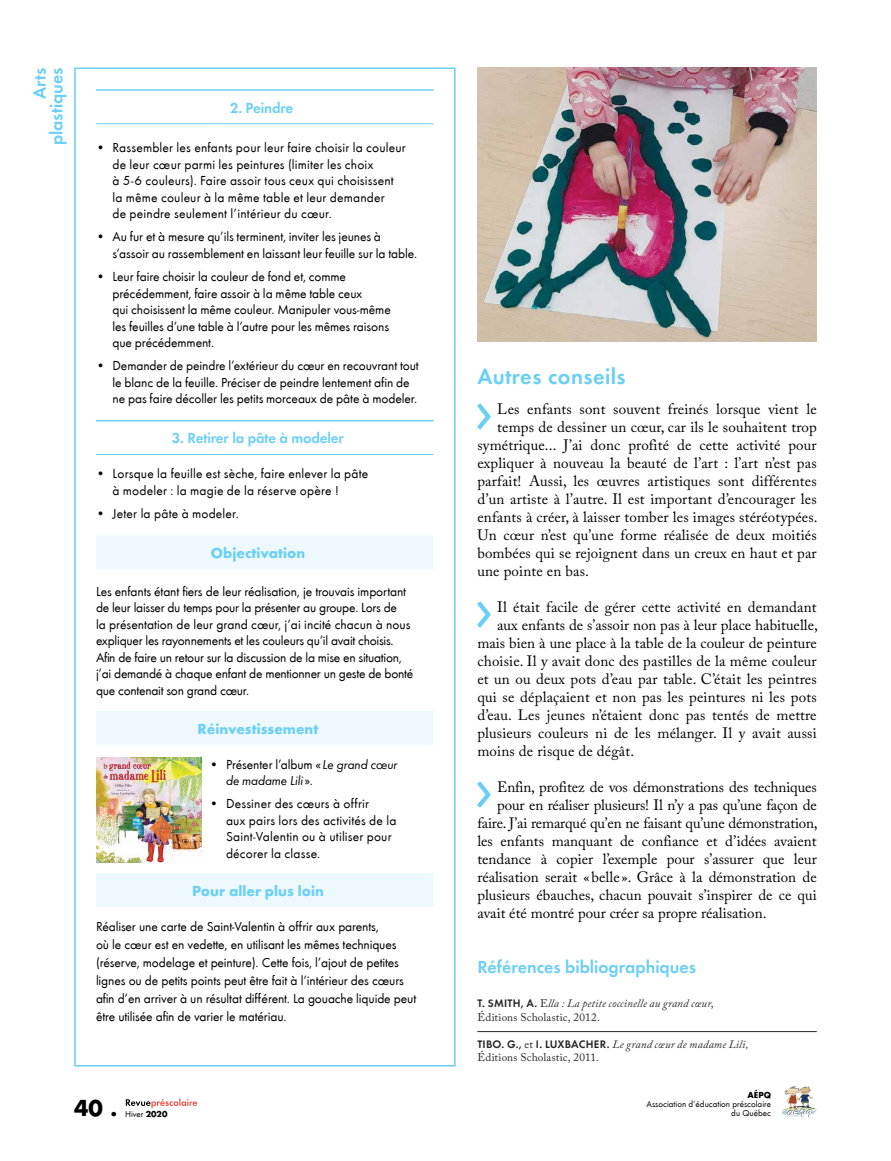
<style>
.page{position:relative;width:891px;height:1161px;background:#fff}
.page>*{position:absolute;margin:0;border:0;box-sizing:border-box;transform-origin:0 0}
.t1{font:72px "Futura Round";color:#6acff6}
.t2{font:700 24px "Futura Round";color:#000}
.t3{font:600 22.5px "Futura Round";letter-spacing:.02em;color:#6acff6}
.t4{font:600 18px/16.5px "Futura Round";color:#6acff6;text-align:right}
.t5{font:15px "Adobe Caslon Pro";letter-spacing:.01em;color:#000}
.t6{font:15px "Adobe Caslon Pro";letter-spacing:-.01em;color:#000}
.t7{font:700 15px "Futura Round";color:#6acff6}
.t8{font:600 15px "Futura Round";letter-spacing:-.01em;color:#6acff6}
.t9{font:13.5px/16.5px "Futura Round";letter-spacing:-.01em;color:#000}
.t10{font:13.5px/16.5px "Futura Round";letter-spacing:.01em;color:#000}
.t11{font:13.5px/16.5px "Futura Round";letter-spacing:.015em;color:#000}
.t12{font:italic 13.5px/16.5px "Futura Round";letter-spacing:-.01em;color:#000}
.t13{font:11.25px/13.5px "Adobe Caslon Pro";letter-spacing:.015em;color:#292829}
.t14{font:italic 11.25px/13.5px "Adobe Caslon Pro";letter-spacing:.015em;color:#292829}
.t15{font:9px/9px "Futura Round";color:#000;text-align:right}
.t16{font:700 9px "Futura Round";color:#000}
.s1{font-style:normal}
.s2{font-size:22.5px}
.s3{font-weight:700}
.s4{font-family:"Futura Round";font-weight:600;font-style:normal}
.s5{font-family:"Futura Round";font-weight:600}
.s6{font-style:italic}
</style>
<div class="page">
<svg style="left:96px;top:536px;width:337px;height:371px"></svg>
<hr style="left:96px;top:123px;width:114px;height:1px;background:#6acff6">
<hr style="left:210px;top:123px;width:224px;height:1px;background:#6acff6">
<hr style="left:96px;top:454px;width:114px;height:1px;background:#6acff6">
<hr style="left:210px;top:454px;width:224px;height:1px;background:#6acff6">
<hr style="left:96px;top:420px;width:114px;height:2px;background:#6acff6">
<hr style="left:210px;top:420px;width:224px;height:2px;background:#6acff6">
<hr style="left:96px;top:89px;width:114px;height:2px;background:#6acff6">
<hr style="left:210px;top:89px;width:224px;height:2px;background:#6acff6">
<div style="left:74px;top:68px;width:382px;height:998px;border:2px solid #6acff6"></div>
<img style="left:477px;top:67px;width:340px;height:275px">
<img style="left:96px;top:757px;width:105px;height:106px">
<hr style="left:477px;top:1031px;width:340px;height:1px;background:#292829">
<svg style="left:126px;top:1098px;width:71px;height:10px"></svg>
<svg style="left:782px;top:1086px;width:35px;height:32px"></svg>
<h3 class="t4" style="left:30px;top:145px;width:79px;rotate:-90deg">Arts plastiques</h3>
<p class="t8" style="left:230px;top:97px;width:65px">2. Peindre</p>
<p class="t10" style="left:112px;top:138px;width:295px;text-indent:-16px">• Rassembler les enfants pour leur faire choisir la couleur de leur cœur parmi les peintures (limiter les choix<br>à 5-6 couleurs). Faire assoir tous ceux qui choisissent la même couleur à la même table et leur demander<br>de peindre seulement l’intérieur du cœur.</p>
<p class="t9" style="left:112px;top:228px;width:306px;text-indent:-16px">• Au fur et à mesure qu’ils terminent, inviter les jeunes à s’assoir au rassemblement en laissant leur feuille sur la table.</p>
<p class="t9" style="left:112px;top:267px;width:280px;text-indent:-16px">• Leur faire choisir la couleur de fond et, comme précédemment, faire assoir à la même table ceux<br>qui choisissent la même couleur. Manipuler vous-même les feuilles d’une table à l’autre pour les mêmes raisons que précédemment.</p>
<p class="t9" style="left:112px;top:357px;width:308px;text-indent:-16px">• Demander de peindre l’extérieur du cœur en recouvrant tout le blanc de la feuille. Préciser de peindre lentement afin de ne pas faire décoller les petits morceaux de pâte à modeler.</p>
<p class="t8" style="left:172px;top:427px;width:174px">3. Retirer la pâte à modeler</p>
<p class="t11" style="left:112px;top:465px;width:257px;text-indent:-16px">• Lorsque la feuille est sèche, faire enlever la pâte à modeler : la magie de la réserve opère !</p>
<p class="t11" style="left:96px;top:504px;width:144px">• Jeter la pâte à modeler.</p>
<p class="t7" style="left:211px;top:542px;width:96px">Objectivation</p>
<p class="t9" style="left:96px;top:582px;width:319px">Les enfants étant fiers de leur réalisation, je trouvais important de leur laisser du temps pour la présenter au groupe. Lors de<br>la présentation de leur grand cœur, j’ai incité chacun à nous expliquer les rayonnements et les couleurs qu’il avait choisis.<br>Afin de faire un retour sur la discussion de la mise en situation, j’ai demandé à chaque enfant de mentionner un geste de bonté que contenait son grand cœur.</p>
<p class="t7" style="left:198px;top:717px;width:122px">Réinvestissement</p>
<p class="t12" style="left:226px;top:755px;width:173px;text-indent:-16px"><span class="s1">• Présenter l’album «</span>Le grand cœur de madame Lili<span class="s1">».</span></p>
<p class="t10" style="left:226px;top:795px;width:172px;text-indent:-16px">• Dessiner des cœurs à offrir<br>aux pairs lors des activités de la<br>Saint-Valentin ou à utiliser pour décorer la classe.</p>
<p class="t7" style="left:192px;top:879px;width:133px">Pour aller plus loin</p>
<p class="t9" style="left:96px;top:916px;width:322px;line-height:18px">Réaliser une carte de Saint-Valentin à offrir aux parents,<br>où le cœur est en vedette, en utilisant les mêmes techniques (réserve, modelage et peinture). Cette fois, l’ajout de petites lignes ou de petits points peut être fait à l’intérieur des cœurs afin d’en arriver à un résultat différent. La gouache liquide peut être utilisée afin de varier le matériau.</p>
<h2 class="t2" style="left:74px;top:1090px;width:44px">40 <span class="s2">.</span></h2>
<p class="t15" style="left:125px;top:1109px;width:44px">Hiver <span class="s3">2020</span></p>
<h3 class="t3" style="left:477px;top:360px;width:150px">Autres conseils</h3>
<h1 class="t1" style="left:473px;top:356px;width:22px">›</h1>
<p class="t5" style="left:497px;top:400px;width:321px">Les enfants sont souvent freinés lorsque vient le</p>
<p class="t5" style="left:497px;top:418px;width:321px">temps de dessiner un cœur, car ils le souhaitent trop</p>
<p class="t5" style="left:477px;top:436px;width:341px">symétrique... J’ai donc profité de cette activité pour</p>
<p class="t5" style="left:477px;top:454px;width:341px">expliquer à nouveau la beauté de l’art : l’art n’est pas</p>
<p class="t5" style="left:477px;top:472px;width:341px">parfait! Aussi, les œuvres artistiques sont différentes</p>
<p class="t5" style="left:477px;top:490px;width:341px">d’un artiste à l’autre. Il est important d’encourager les</p>
<p class="t5" style="left:477px;top:508px;width:342px">enfants à créer, à laisser tomber les images stéréotypées.</p>
<p class="t5" style="left:477px;top:526px;width:341px">Un cœur n’est qu’une forme réalisée de deux moitiés</p>
<p class="t5" style="left:477px;top:544px;width:341px">bombées qui se rejoignent dans un creux en haut et par</p>
<p class="t5" style="left:477px;top:562px;width:113px">une pointe en bas.</p>
<h1 class="t1" style="left:473px;top:554px;width:22px">›</h1>
<p class="t5" style="left:497px;top:598px;width:321px">Il était facile de gérer cette activité en demandant</p>
<p class="t5" style="left:497px;top:616px;width:322px">aux enfants de s’assoir non pas à leur place habituelle,</p>
<p class="t5" style="left:477px;top:634px;width:341px">mais bien à une place à la table de la couleur de peinture</p>
<p class="t5" style="left:477px;top:652px;width:341px">choisie. Il y avait donc des pastilles de la même couleur</p>
<p class="t5" style="left:477px;top:670px;width:341px">et un ou deux pots d’eau par table. C’était les peintres</p>
<p class="t5" style="left:477px;top:688px;width:341px">qui se déplaçaient et non pas les peintures ni les pots</p>
<p class="t5" style="left:477px;top:706px;width:341px">d’eau. Les jeunes n’étaient donc pas tentés de mettre</p>
<p class="t5" style="left:477px;top:724px;width:341px">plusieurs couleurs ni de les mélanger. Il y avait aussi</p>
<p class="t5" style="left:477px;top:742px;width:158px">moins de risque de dégât.</p>
<h1 class="t1" style="left:473px;top:734px;width:22px">›</h1>
<p class="t6" style="left:497px;top:778px;width:321px">Enfin, profitez de vos démonstrations des techniques</p>
<p class="t6" style="left:497px;top:796px;width:321px">pour en réaliser plusieurs! Il n’y a pas qu’une façon de</p>
<p class="t6" style="left:477px;top:814px;width:342px">faire. J’ai remarqué qu’en ne faisant qu’une démonstration,</p>
<p class="t5" style="left:477px;top:832px;width:341px">les enfants manquant de confiance et d’idées avaient</p>
<p class="t5" style="left:477px;top:850px;width:341px">tendance à copier l’exemple pour s’assurer que leur</p>
<p class="t5" style="left:477px;top:868px;width:341px">réalisation serait « belle ». Grâce à la démonstration de</p>
<p class="t5" style="left:477px;top:886px;width:341px">plusieurs ébauches, chacun pouvait s’inspirer de ce qui</p>
<p class="t5" style="left:477px;top:904px;width:291px">avait été montré pour créer sa propre réalisation.</p>
<h3 class="t4" style="left:477px;top:957px;width:220px">Références bibliographiques</h3>
<p class="t14" style="left:477px;top:996px;width:238px"><span class="s4">T. SMITH, A.</span> <span class="s1">E</span>lla : La petite coccinelle au grand cœur<span class="s1">,<br>Éditions Scholastic, 2012.</span></p>
<p class="t13" style="left:477px;top:1037px;width:273px"><span class="s5">TIBO. G.,</span> et <span class="s5">I. LUXBACHER.</span> <span class="s6">Le grand cœur de madame Lili,<br></span>Éditions Scholastic, 2011.</p>
<p class="t16" style="left:748px;top:1088px;width:25px">AÉPQ</p>
<p class="t15" style="left:647px;top:1099px;width:126px">Association d’éducation préscolaire du Québec</p>
</div>
